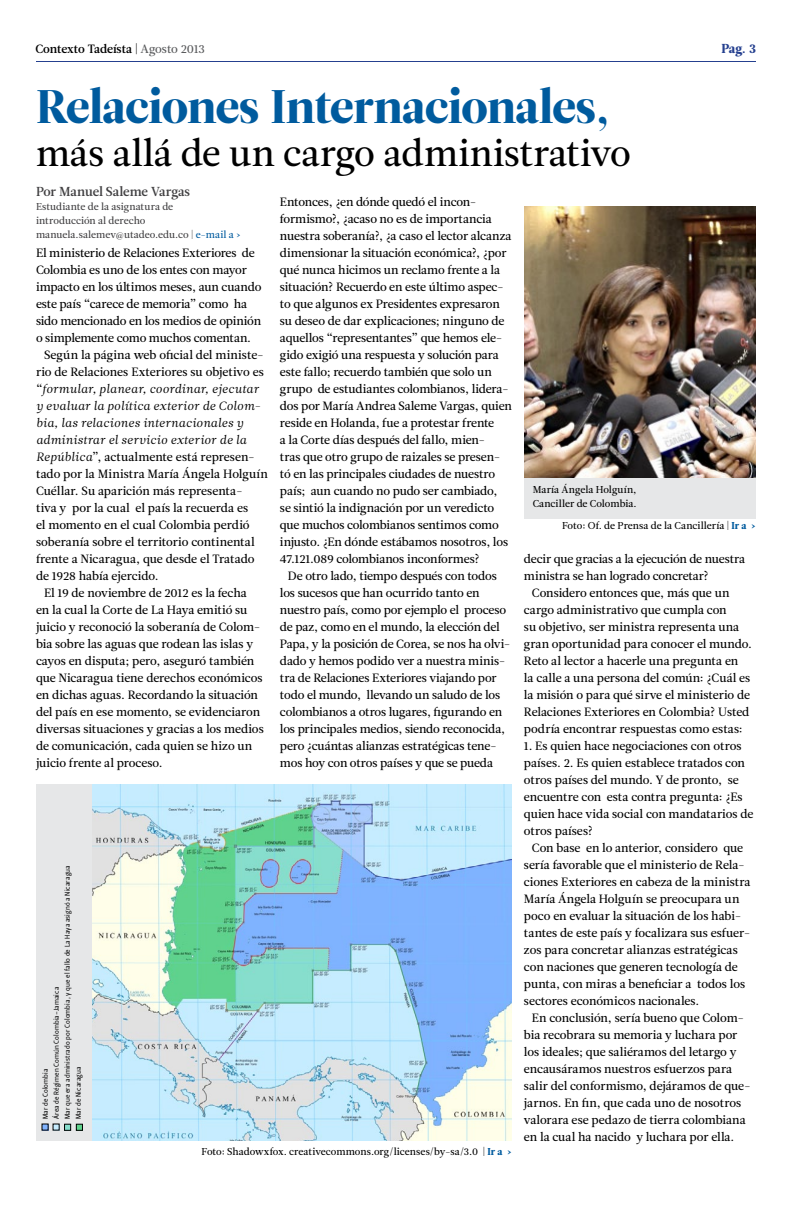
<style>
.page{position:relative;width:792px;height:1224px;background:#fff}
.page>*{position:absolute;margin:0;border:0;box-sizing:border-box;transform-origin:0 0}
.t1{font:47px "Leitura Display";letter-spacing:-.015em;color:#005b9e}
.t2{font:37px "Leitura News Roman 2";letter-spacing:-.005em;color:#000}
.t3{font:13px "Leitura News Roman 3";letter-spacing:-.01em;color:#414042}
.t4{font:13px "Leitura News Roman 4";color:#25408f}
.t5{font:12px/17px "Leitura News Roman 2";letter-spacing:-.01em;color:#000}
.t6{font:12px/17px "Leitura News Italic 1";letter-spacing:.01em;color:#000}
.t7{font:12px "Leitura News Roman 3";letter-spacing:-.01em;color:#000}
.t8{font:10px/14px "Leitura News Roman 2";color:#000}
.t9{font:10px/14px "Leitura News Roman 2";color:#414042}
.t10{font:7px/11px "Leitura Sans Grot 2";letter-spacing:.02em;color:#000}
.s1{font-family:"Leitura News Roman 2"}
.s2{font-family:"Leitura News Roman 2";color:#58595b}
.s3{color:#005b9e}
.s4{font-family:"Leitura News Italic 1"}
.s5{font-family:"Leitura News Roman 4";color:#005b9e}
</style>
<div class="page">
<hr style="left:36px;top:61px;width:720px;height:1px;background:#25408f">
<div style="left:36px;top:784px;width:476px;height:357px;background:#e6e7e8"></div>
<img style="left:524px;top:206px;width:232px;height:272px">
<img style="left:93px;top:784px;width:419px;height:357px">
<svg style="left:42px;top:1124px;width:17px;height:6px"></svg>
<div style="left:64px;top:1124px;width:7px;height:6px;border:1px solid #000"></div>
<svg style="left:65px;top:1124px;width:16px;height:6px"></svg>
<div style="left:76px;top:1124px;width:7px;height:6px;border:1px solid #000"></div>
<div style="left:524px;top:478px;width:232px;height:40px;background:#e6e7e8"></div>
<p class="t7" style="left:36px;top:42px;width:171px">Contexto Tadeísta <span class="s1">|</span> <span class="s2">Agosto 2013</span></p>
<p class="t4" style="left:721px;top:41px;width:36px">Pag. 3</p>
<h1 class="t1" style="left:36px;top:79px;width:576px">Relaciones Internacionales,</h1>
<h2 class="t2" style="left:36px;top:132px;width:596px">más allá de un cargo administrativo</h2>
<p class="t3" style="left:36px;top:184px;width:156px">Por Manuel Saleme Vargas</p>
<p class="t9" style="left:36px;top:200px;width:207px">Estudiante de la asignatura de<br>introducción al derecho manuela.salemev@utadeo.edu.co | <span class="s3">e-mail a ›</span></p>
<p class="t5" style="left:36px;top:245px;width:220px">El ministerio de Relaciones Exteriores de</p>
<p class="t5" style="left:36px;top:262px;width:212px">Colombia es uno de los entes con mayor</p>
<p class="t5" style="left:36px;top:279px;width:227px">impacto en los últimos meses, aun cuando</p>
<p class="t5" style="left:36px;top:296px;width:213px">este país “carece de memoria” como ha</p>
<p class="t5" style="left:36px;top:313px;width:227px">sido mencionado en los medios de opinión</p>
<p class="t5" style="left:36px;top:330px;width:217px">o simplemente como muchos comentan.</p>
<p class="t5" style="left:44px;top:347px;width:222px">Según la página web oficial del ministe-</p>
<p class="t5" style="left:36px;top:364px;width:230px">rio de Relaciones Exteriores su objetivo es</p>
<p class="t6" style="left:36px;top:381px;width:227px"><span class="s1">“</span>formular, planear, coordinar, ejecutar y evaluar la política exterior de Colom&shy;bia, las relaciones internacionales y administrar el servicio exterior de la</p>
<p class="t5" style="left:36px;top:449px;width:220px"><span class="s4">República</span>”, actualmente está represen-</p>
<p class="t5" style="left:36px;top:466px;width:233px">tado por la Ministra María Ángela Holguín</p>
<p class="t5" style="left:36px;top:483px;width:208px">Cuéllar. Su aparición más representa-</p>
<p class="t5" style="left:36px;top:500px;width:214px">tiva y por la cual el país la recuerda es</p>
<p class="t5" style="left:36px;top:517px;width:215px">el momento en el cual Colombia perdió</p>
<p class="t5" style="left:36px;top:534px;width:220px">soberanía sobre el territorio continental</p>
<p class="t5" style="left:36px;top:551px;width:220px">frente a Nicaragua, que desde el Tratado</p>
<p class="t5" style="left:36px;top:568px;width:124px">de 1928 había ejercido.</p>
<p class="t5" style="left:44px;top:585px;width:204px">El 19 de noviembre de 2012 es la fecha</p>
<p class="t5" style="left:36px;top:602px;width:213px">en la cual la Corte de La Haya emitió su</p>
<p class="t5" style="left:36px;top:619px;width:226px">juicio y reconoció la soberanía de Colom-</p>
<p class="t5" style="left:36px;top:636px;width:219px">bia sobre las aguas que rodean las islas y</p>
<p class="t5" style="left:36px;top:653px;width:220px">cayos en disputa; pero, aseguró también</p>
<p class="t5" style="left:36px;top:670px;width:228px">que Nicaragua tiene derechos económicos</p>
<p class="t5" style="left:36px;top:687px;width:224px">en dichas aguas. Recordando la situación</p>
<p class="t5" style="left:36px;top:704px;width:226px">del país en ese momento, se evidenciaron</p>
<p class="t5" style="left:36px;top:721px;width:229px">diversas situaciones y gracias a los medios</p>
<p class="t5" style="left:36px;top:738px;width:218px">de comunicación, cada quien se hizo un</p>
<p class="t5" style="left:36px;top:755px;width:128px">juicio frente al proceso.</p>
<p class="t5" style="left:280px;top:194px;width:233px">Entonces, ¿en dónde quedó el incon&shy;formismo?, ¿acaso no es de importancia nuestra soberanía?, ¿a caso el lector alcanza dimensionar la situación económica?, ¿por qué nunca hicimos un reclamo frente a la situación? Recuerdo en este último aspec&shy;to que algunos ex Presidentes expresaron su deseo de dar explicaciones; ninguno de aquellos “representantes” que hemos ele&shy;gido exigió una respuesta y solución para este fallo; recuerdo también que solo un grupo de estudiantes colombianos, lidera&shy;dos por María Andrea Saleme Vargas, quien reside en Holanda, fue a protestar frente<br>a la Corte días después del fallo, mien-<br>tras que otro grupo de raizales se presen&shy;tó en las principales ciudades de nuestro país; aun cuando no pudo ser cambiado,<br>se sintió la indignación por un veredicto que muchos colombianos sentimos como injusto. ¿En dónde estábamos nosotros, los 47.121.089 colombianos inconformes?</p>
<p class="t5" style="left:280px;top:568px;width:232px;text-indent:8px">De otro lado, tiempo después con todos los sucesos que han ocurrido tanto en nuestro país, como por ejemplo el proceso de paz, como en el mundo, la elección del Papa, y la posición de Corea, se nos ha olvi&shy;dado y hemos podido ver a nuestra minis&shy;tra de Relaciones Exteriores viajando por todo el mundo, llevando un saludo de los colombianos a otros lugares, figurando en los principales medios, siendo reconocida, pero ¿cuántas alianzas estratégicas tene&shy;mos hoy con otros países y que se pueda</p>
<p class="t8" style="left:533px;top:483px;width:105px">María Ángela Holguín,<br>Canciller de Colombia.</p>
<p class="t8" style="left:562px;top:519px;width:195px">Foto: Of. de Prensa de la Cancillería | <span class="s5">Ir a ›</span></p>
<p class="t5" style="left:524px;top:551px;width:223px">decir que gracias a la ejecución de nuestra ministra se han logrado concretar?</p>
<p class="t5" style="left:524px;top:585px;width:230px;text-indent:8px">Considero entonces que, más que un cargo administrativo que cumpla con<br>su objetivo, ser ministra representa una gran oportunidad para conocer el mundo.<br>Reto al lector a hacerle una pregunta en<br>la calle a una persona del común: ¿Cuál es la misión o para qué sirve el ministerio de Relaciones Exteriores en Colombia? Usted podría encontrar respuestas como estas:</p>
<p class="t5" style="left:524px;top:738px;width:231px">1. Es quien hace negociaciones con otros países. 2. Es quien establece tratados con otros países del mundo. Y de pronto, se encuentre con esta contra pregunta: ¿Es quien hace vida social con mandatarios de otros países?</p>
<p class="t5" style="left:524px;top:840px;width:228px;text-indent:8px">Con base en lo anterior, considero que sería favorable que el ministerio de Rela&shy;ciones Exteriores en cabeza de la ministra María Ángela Holguín se preocupara un poco en evaluar la situación de los habi&shy;tantes de este país y focalizara sus esfuer&shy;zos para concretar alianzas estratégicas con naciones que generen tecnología de punta, con miras a beneficiar a todos los sectores económicos nacionales.</p>
<p class="t5" style="left:524px;top:1010px;width:228px;text-indent:8px">En conclusión, sería bueno que Colom&shy;bia recobrara su memoria y luchara por los ideales; que saliéramos del letargo y encausáramos nuestros esfuerzos para salir del conformismo, dejáramos de que&shy;jarnos. En fin, que cada uno de nosotros valorara ese pedazo de tierra colombiana en la cual ha nacido y luchara por ella.</p>
<p class="t10" style="left:40px;top:1119px;width:255px;rotate:-90deg">Mar de Colombia<br>Área de Régimen Común Colombia-Jamaica<br>Mar que era administrado por Colombia, y que el fallo de La Haya asignó a Nicaragua Mar de Nicaragua</p>
<p class="t8" style="left:202px;top:1144px;width:312px">Foto: Shadowxfox. creativecommons.org/licenses/by-sa/3.0 | <span class="s5">Ir a ›</span></p>
</div>
